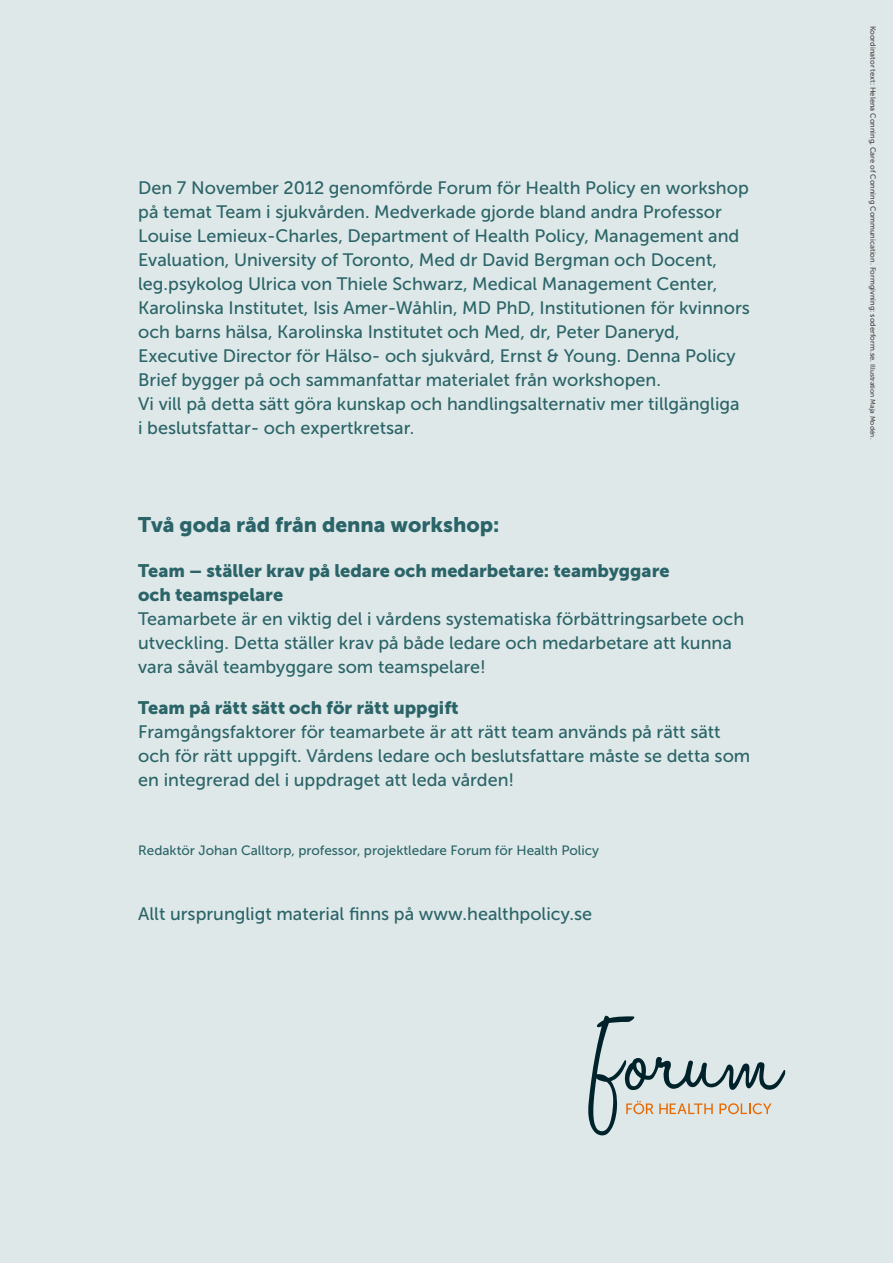
<style>
.page{position:relative;width:893px;height:1263px;background:#dee8e8}
.page>*{position:absolute;margin:0;border:0;box-sizing:border-box;transform-origin:0 0}
.t1{font:21px "Museo Sans 900";color:#2b6468}
.t2{font:18px/24px "Museo Sans 500";color:#2b6468}
.t3{font:18px/24px "Museo Sans 900";color:#2b6468}
.t4{font:13.5px "Museo Sans 500";color:#2b6468}
.t5{font:7.5px "Museo Sans 500";color:#45413e}
.s1{font-size:6.75px}
</style>
<div class="page">
<svg style="left:588px;top:1016px;width:197px;height:119px"></svg>
<p class="t2" style="left:138px;top:176px;width:613px">Den 7 November 2012 genomförde Forum för Health Policy en workshop på temat Team i sjukvården. Medverkade gjorde bland andra Professor Louise Lemieux-Charles, Department of Health Policy, Management and Evaluation, University of Toronto, Med dr David Bergman och Docent, leg.psykolog Ulrica von Thiele Schwarz, Medical Management Center, Karolinska Institutet, Isis Amer-Wåhlin, MD PhD, Institutionen för kvinnors och barns hälsa, Karolinska Institutet och Med, dr, Peter Daneryd, Executive Director för Hälso- och sjukvård, Ernst &amp; Young. Denna Policy Brief bygger på och sammanfattar materialet från workshopen.<br>Vi vill på detta sätt göra kunskap och handlingsalternativ mer tillgängliga<br>i beslutsfattar- och expertkretsar.</p>
<p class="t1" style="left:138px;top:512px;width:363px">Två goda råd från denna workshop:</p>
<p class="t3" style="left:138px;top:559px;width:533px">Team – ställer krav på ledare och medarbetare: teambyggare och teamspelare</p>
<p class="t2" style="left:138px;top:607px;width:607px">Teamarbete är en viktig del i vårdens systematiska förbättringsarbete och utveckling. Detta ställer krav på både ledare och medarbetare att kunna vara såväl teambyggare som teamspelare!</p>
<p class="t3" style="left:138px;top:696px;width:322px">Team på rätt sätt och för rätt uppgift</p>
<p class="t2" style="left:138px;top:720px;width:614px">Framgångsfaktorer för teamarbete är att rätt team används på rätt sätt och för rätt uppgift. Vårdens ledare och beslutsfattare måste se detta som en integrerad del i uppdraget att leda vården!</p>
<p class="t4" style="left:138px;top:843px;width:462px">Redaktör Johan Calltorp, professor, projektledare Forum för Health Policy</p>
<p class="t2" style="left:138px;top:902px;width:455px">Allt ursprungligt material finns på www.healthpolicy.se</p>
<p class="t5" style="left:877px;top:26px;width:415px;rotate:90deg">Koordinator text: Helena Conning, Care of Conning Communication. Formgivning: soderform.se. <span class="s1">Illustration Maja Modén.</span></p>
</div>
